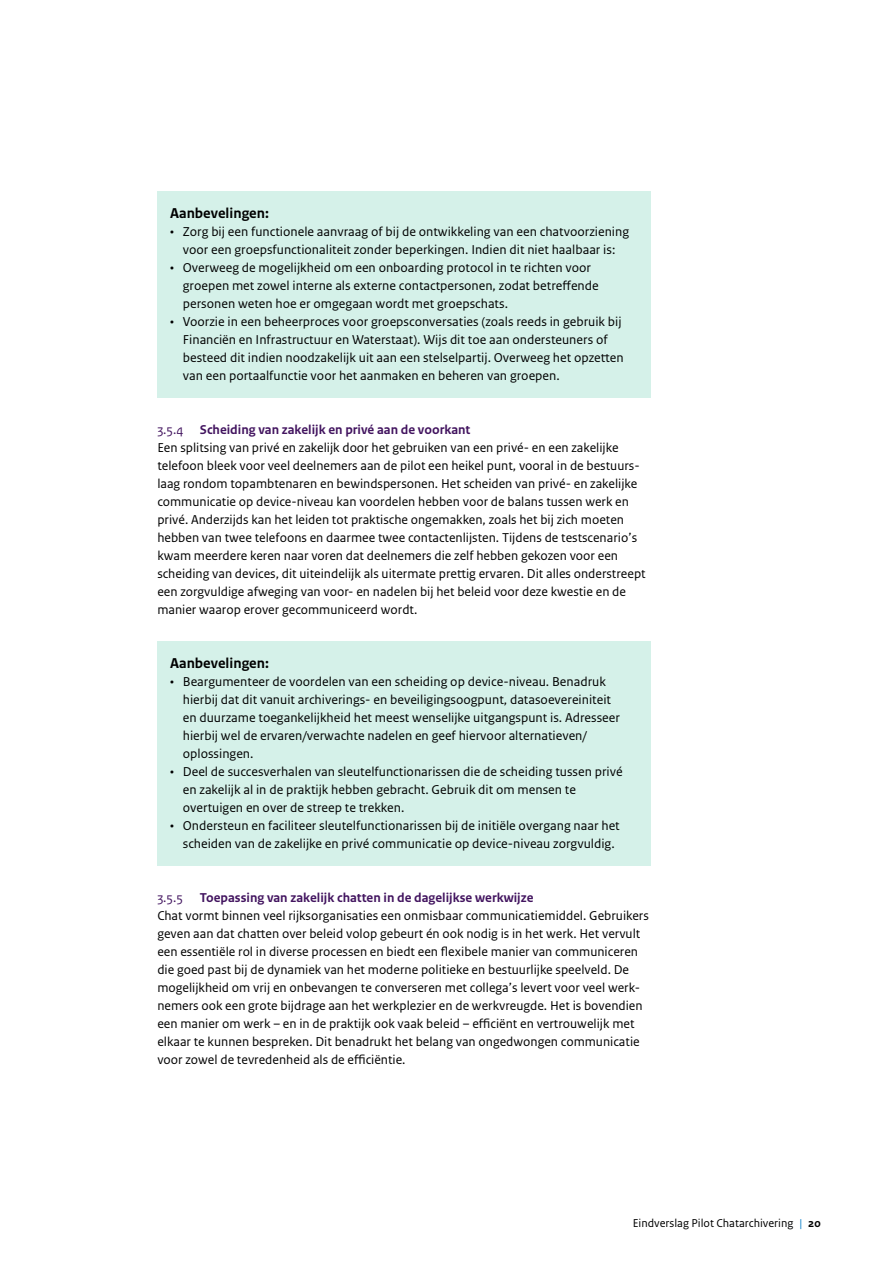
<style>
.page{position:relative;width:893px;height:1263px;background:#fff}
.page>*{position:absolute;margin:0;border:0;box-sizing:border-box;transform-origin:0 0}
.H3_Kader_Kop_Mint{font:700 15px "Rijksoverheid Sans Text";color:#000}
.P_Broodtekst{font:13.5px/18px "Rijksoverheid Sans Text";color:#000}
.H3_Alineakop_genummerd{font:700 13.5px "Rijksoverheid Sans Text";color:#42145f}
.t1{font:12px "Rijksoverheid Sans Text";color:#000}
.s1{font-weight:400}
.s2{color:#007bc7}
.s3{font-weight:700}
</style>
<div class="page">
<div style="left:157px;top:191px;width:494px;height:45px;background:#d5f1e9"></div>
<div style="left:157px;top:210px;width:494px;height:61px;background:#d5f1e9"></div>
<div style="left:157px;top:246px;width:494px;height:79px;background:#d5f1e9"></div>
<div style="left:157px;top:300px;width:494px;height:97px;background:#d5f1e9"></div>
<div style="left:157px;top:641px;width:494px;height:45px;background:#d5f1e9"></div>
<div style="left:157px;top:660px;width:494px;height:115px;background:#d5f1e9"></div>
<div style="left:157px;top:750px;width:494px;height:79px;background:#d5f1e9"></div>
<div style="left:157px;top:804px;width:494px;height:61px;background:#d5f1e9"></div>
<h3 class="H3_Kader_Kop_Mint" style="left:170px;top:204px;width:100px">Aanbevelingen:</h3>
<p class="P_Broodtekst" style="left:170px;top:223px;width:461px;text-align:center">• Zorg bij een functionele aanvraag of bij de ontwikkeling van een chatvoorziening voor een groepsfunctionaliteit zonder beperkingen. Indien dit niet haalbaar is:</p>
<p class="P_Broodtekst" style="left:183px;top:259px;width:417px;text-indent:-13px">• Overweeg de mogelijkheid om een onboarding protocol in te richten voor groepen met zowel interne als externe contactpersonen, zodat betreffende personen weten hoe er omgegaan wordt met groepschats.</p>
<p class="P_Broodtekst" style="left:183px;top:313px;width:442px;text-indent:-13px">• Voorzie in een beheerproces voor groepsconversaties (zoals reeds in gebruik bij Financiën en Infrastructuur en Waterstaat). Wijs dit toe aan ondersteuners of besteed dit indien noodzakelijk uit aan een stelselpartij. Overweeg het opzetten van een portaalfunctie voor het aanmaken en beheren van groepen.</p>
<h3 class="H3_Alineakop_genummerd" style="left:157px;top:422px;width:315px"><span class="s1">3.5.4</span> Scheiding van zakelijk en privé aan de voorkant</h3>
<p class="P_Broodtekst" style="left:157px;top:439px;width:490px">Een splitsing van privé en zakelijk door het gebruiken van een privé- en een zakelijke telefoon bleek voor veel deelnemers aan de pilot een heikel punt, vooral in de bestuurs&shy;laag rondom topambtenaren en bewindspersonen. Het scheiden van privé- en zakelijke communicatie op device-niveau kan voordelen hebben voor de balans tussen werk en privé. Anderzijds kan het leiden tot praktische ongemakken, zoals het bij zich moeten hebben van twee telefoons en daarmee twee contactenlijsten. Tijdens de testscenario’s kwam meerdere keren naar voren dat deelnemers die zelf hebben gekozen voor een scheiding van devices, dit uiteindelijk als uitermate prettig ervaren. Dit alles onderstreept een zorgvuldige afweging van voor- en nadelen bij het beleid voor deze kwestie en de manier waarop erover gecommuniceerd wordt.</p>
<h3 class="H3_Kader_Kop_Mint" style="left:170px;top:654px;width:100px">Aanbevelingen:</h3>
<p class="P_Broodtekst" style="left:183px;top:673px;width:439px;text-indent:-13px">• Beargumenteer de voordelen van een scheiding op device-niveau. Benadruk hierbij dat dit vanuit archiverings- en beveiligingsoogpunt, datasoevereiniteit en duurzame toegankelijkheid het meest wenselijke uitgangspunt is. Adresseer hierbij wel de ervaren/verwachte nadelen en geef hiervoor alternatieven/ oplossingen.</p>
<p class="P_Broodtekst" style="left:183px;top:763px;width:441px;text-indent:-13px">• Deel de succesverhalen van sleutelfunctionarissen die de scheiding tussen privé en zakelijk al in de praktijk hebben gebracht. Gebruik dit om mensen te overtuigen en over de streep te trekken.</p>
<p class="P_Broodtekst" style="left:170px;top:817px;width:451px;text-align:center">• Ondersteun en faciliteer sleutelfunctionarissen bij de initiële overgang naar het scheiden van de zakelijke en privé communicatie op device-niveau zorgvuldig.</p>
<h3 class="H3_Alineakop_genummerd" style="left:157px;top:890px;width:378px"><span class="s1">3.5.5</span> Toepassing van zakelijk chatten in de dagelijkse werkwijze</h3>
<p class="P_Broodtekst" style="left:157px;top:907px;width:493px">Chat vormt binnen veel rijksorganisaties een onmisbaar communicatiemiddel. Gebruikers geven aan dat chatten over beleid volop gebeurt én ook nodig is in het werk. Het vervult een essentiële rol in diverse processen en biedt een flexibele manier van communiceren die goed past bij de dynamiek van het moderne politieke en bestuurlijke speelveld. De mogelijkheid om vrij en onbevangen te converseren met collega’s levert voor veel werk&shy;nemers ook een grote bijdrage aan het werkplezier en de werkvreugde. Het is bovendien een manier om werk – en in de praktijk ook vaak beleid – efficiënt en vertrouwelijk met elkaar te kunnen bespreken. Dit benadrukt het belang van ongedwongen communicatie voor zowel de tevredenheid als de efficiëntie.</p>
<p class="t1" style="left:633px;top:1217px;width:190px">Eindverslag Pilot Chatarchivering <span class="s2">|</span> <span class="s3">20</span></p>
</div>
